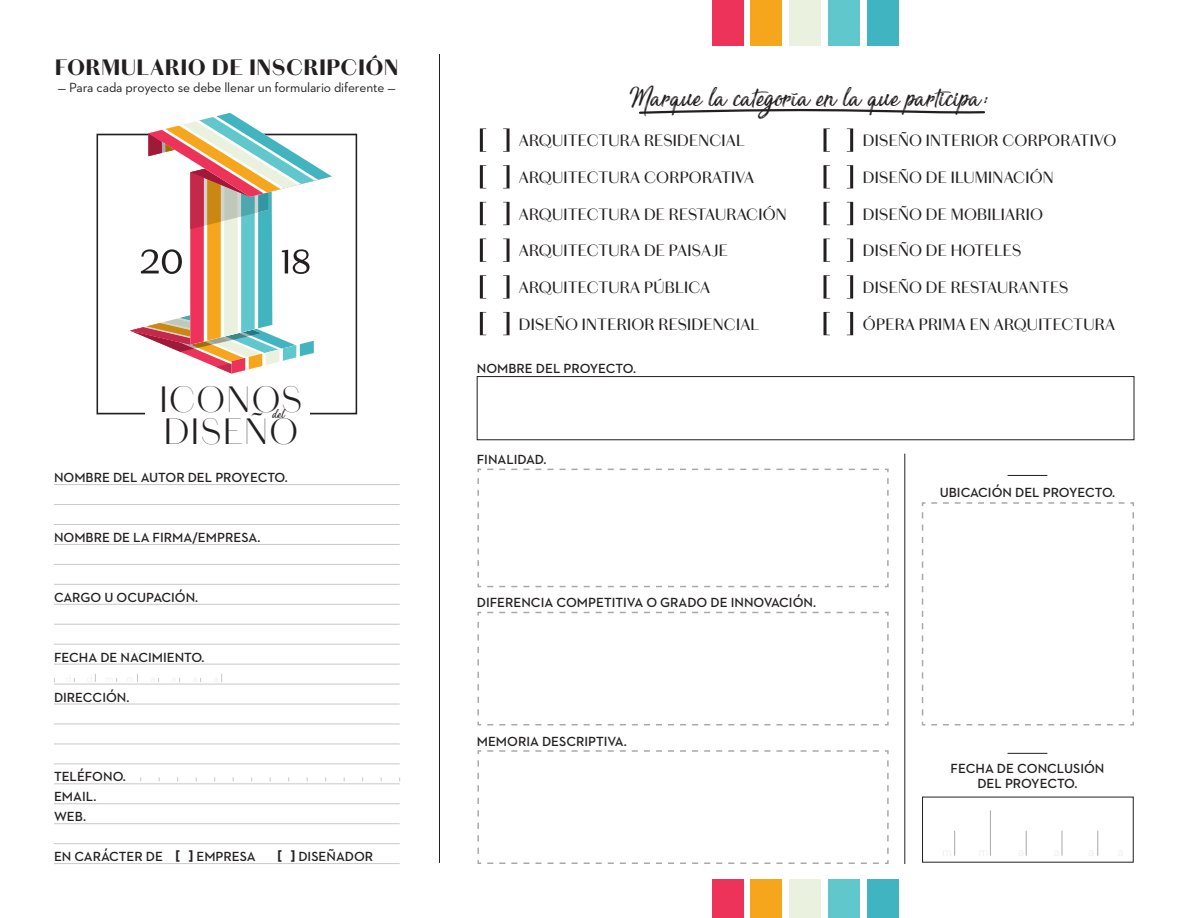
<style>
.page{position:relative;width:1188px;height:918px;background:#fff}
.page>*{position:absolute;margin:0;border:0;box-sizing:border-box;transform-origin:0 0}
.t1{font:300 37.05px/31.3px "Chiswick Sans Poster";letter-spacing:.045em;color:#231f20}
.t2{font:36px "Sensations and Qualities";color:#231f20}
.t3{font:900 22.5px "Chiswick Sans";letter-spacing:.045em;color:#231f20}
.t4{font:17.1px "Sensations and Qualities";color:#231f20}
.t5{font:16.5px "Chiswick Sans";letter-spacing:.015em;color:#231f20}
.t6{font:600 13.5px/20px "Neutraface 2 Text";color:#231f20}
.t7{font:13.5px "Neutraface 2 Text";letter-spacing:-.01em;color:#231f20}
.s1{font-weight:700}
</style>
<div class="page">
<div style="left:477px;top:376px;width:657px;height:64px;border:1px solid #231f20"></div>
<svg style="left:921px;top:502px;width:213px;height:224px"></svg>
<svg style="left:477px;top:468px;width:412px;height:120px"></svg>
<svg style="left:477px;top:611px;width:412px;height:115px"></svg>
<svg style="left:477px;top:750px;width:412px;height:114px"></svg>
<svg style="left:97px;top:134px;width:260px;height:280px"></svg>
<svg style="left:130px;top:113px;width:202px;height:261px"></svg>
<div style="left:145px;top:383px;width:165px;height:62px;background:#fff"></div>
<hr style="left:54px;top:484px;width:346px;height:1px;background:#c7c8ca">
<hr style="left:54px;top:504px;width:346px;height:1px;background:#c7c8ca">
<hr style="left:54px;top:524px;width:346px;height:1px;background:#c7c8ca">
<hr style="left:54px;top:544px;width:346px;height:1px;background:#c7c8ca">
<hr style="left:54px;top:564px;width:346px;height:1px;background:#c7c8ca">
<hr style="left:54px;top:584px;width:346px;height:1px;background:#c7c8ca">
<hr style="left:54px;top:604px;width:346px;height:1px;background:#c7c8ca">
<hr style="left:54px;top:624px;width:346px;height:1px;background:#c7c8ca">
<hr style="left:54px;top:644px;width:346px;height:1px;background:#c7c8ca">
<hr style="left:54px;top:664px;width:346px;height:1px;background:#c7c8ca">
<hr style="left:54px;top:684px;width:346px;height:1px;background:#c7c8ca">
<hr style="left:54px;top:704px;width:346px;height:1px;background:#c7c8ca">
<hr style="left:54px;top:724px;width:346px;height:1px;background:#c7c8ca">
<hr style="left:54px;top:744px;width:346px;height:1px;background:#c7c8ca">
<hr style="left:54px;top:764px;width:346px;height:1px;background:#c7c8ca">
<hr style="left:54px;top:783px;width:346px;height:1px;background:#c7c8ca">
<hr style="left:54px;top:803px;width:346px;height:1px;background:#c7c8ca">
<hr style="left:54px;top:823px;width:346px;height:1px;background:#c7c8ca">
<hr style="left:54px;top:843px;width:346px;height:1px;background:#c7c8ca">
<hr style="left:54px;top:863px;width:346px;height:1px;background:#c7c8ca">
<hr style="left:439px;top:54px;width:1px;height:809px;background:#231f20">
<hr style="left:904px;top:454px;width:1px;height:410px;background:#231f20">
<hr style="left:1008px;top:475px;width:39px;height:1px;background:#231f20">
<hr style="left:1008px;top:753px;width:39px;height:1px;background:#231f20">
<svg style="left:480px;top:128px;width:30px;height:24px"></svg>
<svg style="left:823px;top:128px;width:30px;height:24px"></svg>
<svg style="left:480px;top:165px;width:30px;height:23px"></svg>
<svg style="left:823px;top:165px;width:30px;height:23px"></svg>
<svg style="left:480px;top:202px;width:30px;height:23px"></svg>
<svg style="left:823px;top:202px;width:30px;height:23px"></svg>
<svg style="left:480px;top:239px;width:30px;height:23px"></svg>
<svg style="left:823px;top:239px;width:30px;height:23px"></svg>
<svg style="left:480px;top:275px;width:30px;height:24px"></svg>
<svg style="left:823px;top:275px;width:30px;height:24px"></svg>
<svg style="left:480px;top:312px;width:30px;height:23px"></svg>
<svg style="left:823px;top:312px;width:30px;height:23px"></svg>
<svg style="left:639px;top:108px;width:346px;height:6px"></svg>
<div style="left:712px;top:0;width:31px;height:45px;background:#ee335a"></div>
<div style="left:751px;top:0;width:31px;height:45px;background:#f5a61c"></div>
<div style="left:790px;top:0;width:31px;height:45px;background:#eaf1de"></div>
<div style="left:829px;top:0;width:31px;height:45px;background:#60c7cc"></div>
<div style="left:868px;top:0;width:31px;height:45px;background:#41b4c1"></div>
<svg style="left:743px;top:879px;width:125px;height:39px"></svg>
<div style="left:712px;top:879px;width:31px;height:39px;background:#ee335a"></div>
<div style="left:751px;top:879px;width:31px;height:39px;background:#f5a61c"></div>
<div style="left:790px;top:879px;width:31px;height:39px;background:#eaf1de"></div>
<div style="left:829px;top:879px;width:31px;height:39px;background:#60c7cc"></div>
<div style="left:868px;top:879px;width:31px;height:39px;background:#41b4c1"></div>
<svg style="left:954px;top:831px;width:1px;height:25px"></svg>
<svg style="left:1026px;top:831px;width:1px;height:25px"></svg>
<svg style="left:1097px;top:831px;width:1px;height:25px"></svg>
<hr style="left:990px;top:810px;width:1px;height:46px;background:#a8a9ad">
<svg style="left:1062px;top:831px;width:1px;height:25px"></svg>
<h3 class="t3" style="left:55px;top:50px;width:345px">FORMULARIO DE INSCRIPCIÓN</h3>
<p class="t7" style="left:58px;top:79px;width:339px">— Para cada proyecto se debe llenar un formulario diferente —</p>
<h2 class="t2" style="left:630px;top:80px;width:361px">Marque la categoría en la que participa:</h2>
<p class="t5" style="left:519px;top:129px;width:228px">ARQUITECTURA RESIDENCIAL</p>
<p class="t5" style="left:863px;top:129px;width:255px">DISEÑO INTERIOR CORPORATIVO</p>
<p class="t5" style="left:519px;top:165px;width:237px">ARQUITECTURA CORPORATIVA</p>
<p class="t5" style="left:863px;top:165px;width:192px">DISEÑO DE ILUMINACIÓN</p>
<p class="t5" style="left:519px;top:202px;width:269px">ARQUITECTURA DE RESTAURACIÓN</p>
<p class="t5" style="left:863px;top:202px;width:182px">DISEÑO DE MOBILIARIO</p>
<p class="t5" style="left:519px;top:239px;width:211px">ARQUITECTURA DE PAISAJE</p>
<p class="t5" style="left:863px;top:239px;width:160px">DISEÑO DE HOTELES</p>
<p class="t5" style="left:519px;top:275px;width:193px">ARQUITECTURA PÚBLICA</p>
<p class="t5" style="left:863px;top:275px;width:207px">DISEÑO DE RESTAURANTES</p>
<p class="t5" style="left:519px;top:312px;width:242px">DISEÑO INTERIOR RESIDENCIAL</p>
<p class="t5" style="left:863px;top:312px;width:254px">ÓPERA PRIMA EN ARQUITECTURA</p>
<h1 class="t1" style="left:160px;top:382px;width:144px">ICONOS<br>DISEÑO</h1>
<p class="t4" style="left:273px;top:406px;width:14px">del</p>
<p class="t6" style="left:54px;top:467px;width:235px">NOMBRE DEL AUTOR DEL PROYECTO.</p>
<p class="t6" style="left:54px;top:527px;width:208px">NOMBRE DE LA FIRMA/EMPRESA.</p>
<p class="t6" style="left:54px;top:587px;width:146px">CARGO U OCUPACIÓN.</p>
<p class="t6" style="left:54px;top:647px;width:152px">FECHA DE NACIMIENTO.</p>
<p class="t6" style="left:54px;top:687px;width:77px">DIRECCIÓN.</p>
<p class="t6" style="left:54px;top:767px;width:73px">TELÉFONO.<br>EMAIL.<br>WEB.</p>
<p class="t6" style="left:54px;top:846px;width:203px">EN CARÁCTER DE <span class="s1">[ ]</span> EMPRESA</p>
<p class="t6" style="left:277px;top:846px;width:97px"><span class="s1">[ ]</span> DISEÑADOR</p>
<p class="t6" style="left:477px;top:358px;width:161px">NOMBRE DEL PROYECTO.</p>
<p class="t6" style="left:477px;top:450px;width:71px">FINALIDAD.</p>
<p class="t6" style="left:477px;top:593px;width:341px">DIFERENCIA COMPETITIVA O GRADO DE INNOVACIÓN.</p>
<p class="t6" style="left:477px;top:731px;width:152px">MEMORIA DESCRIPTIVA.</p>
<p class="t6" style="left:940px;top:482px;width:177px">UBICACIÓN DEL PROYECTO.</p>
<p class="t6" style="left:951px;top:761px;width:155px;line-height:15px;text-align:center">FECHA DE CONCLUSIÓN<br>DEL PROYECTO.</p>
</div>
